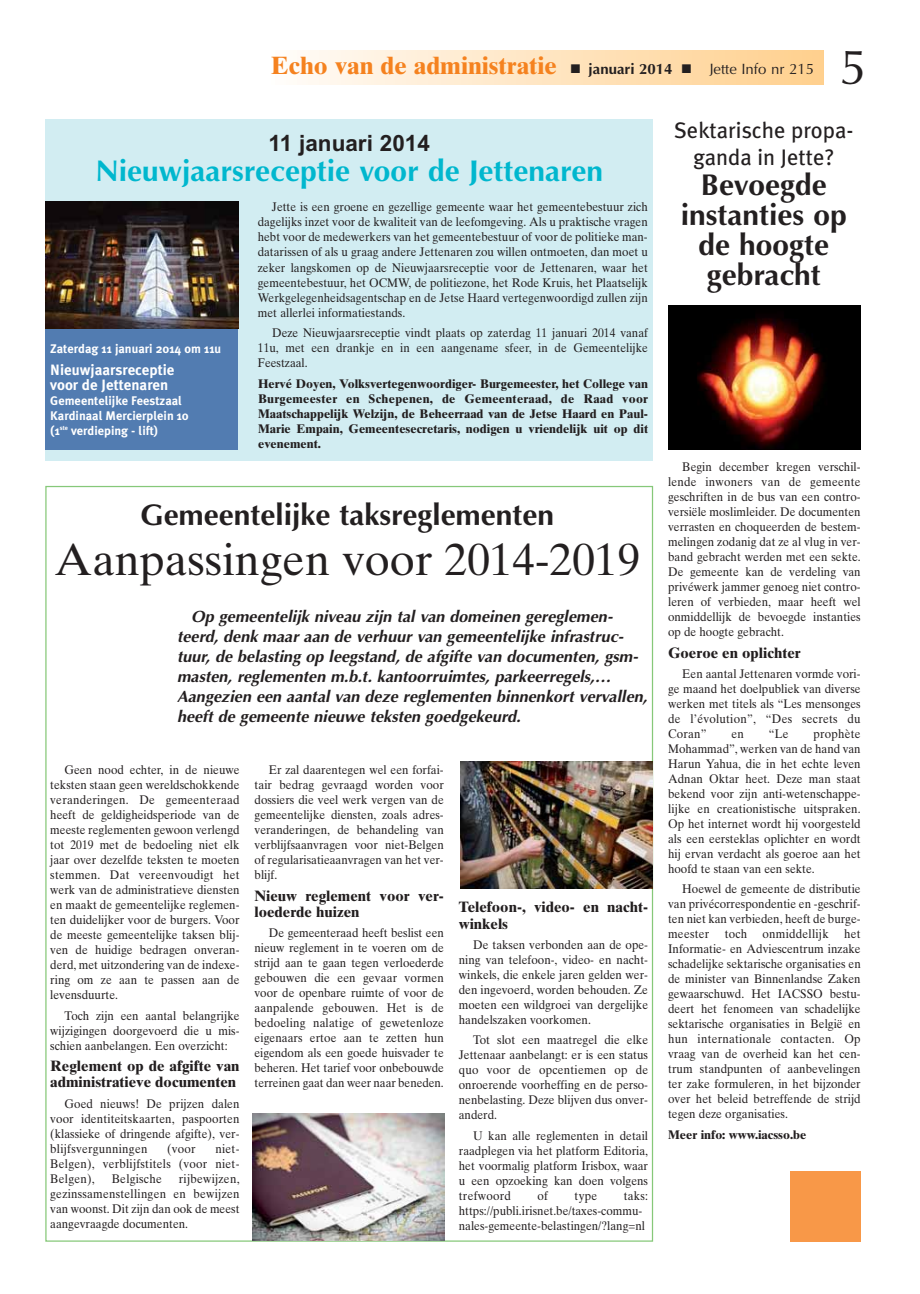
<style>
.page{position:relative;width:920px;height:1294px;background:#fff}
.page>*{position:absolute;margin:0;border:0;box-sizing:border-box;transform-origin:0 0}
.t1{font:49.25px "Optima";color:#231f20}
.t2{font:45px "Times Ten";color:#231f20}
.t3{font:700 30px/30px "Optima";color:#231f20;text-align:center}
.t4{font:700 30px "Optima";color:#00b7ce}
.t5{font:700 25px "Times Ten";color:#f5821f}
.t6{font:22.5px/27px "Meta Plus";color:#231f20;text-align:center}
.t7{font:700 22.5px "Arial";color:#231f20}
.t8{font:italic 700 16.25px/20px "Optima";color:#231f20}
.t9{font:700 15px/16.2px "Times Ten";color:#231f20}
.t10{font:700 15px/15px "Meta Plus";color:#fff}
.t11{font:12.5px/15px "Times Ten";color:#231f20;text-align:justify;scale:.93 1}
.t12{font:700 12.5px/15.1px "Times Ten";color:#231f20;text-align:justify}
.t13{font:700 12.5px/15px "Meta Plus";color:#fff}
.t14{font:12.5px "Times Ten";letter-spacing:.02em;color:#231f20;scale:.93 1}
.s1{color:#231f20}
.s2{font-family:"Optima";font-size:15px;color:#231f20}
.s3{font-family:"Optima";font-weight:400;font-size:15px;color:#231f20}
</style>
<div class="page">
<div style="left:45px;top:120px;width:608px;height:341px;background:#d2edf2"></div>
<div style="left:45px;top:328px;width:193px;height:122px;background:#527cb1"></div>
<img style="left:45px;top:201px;width:193px;height:128px">
<img style="left:668px;top:305px;width:192px;height:144px">
<img style="left:461px;top:761px;width:191px;height:128px">
<img style="left:253px;top:1113px;width:191px;height:127px">
<div style="left:789px;top:1170px;width:71px;height:71px;background:#f89848"></div>
<div style="left:269px;top:51px;width:554px;height:33px;background:linear-gradient(to right,#fffcf9,#ffcf8c)"></div>
<h3 class="t5" style="left:271px;top:56px;width:544px">Echo van de administratie <span class="s1">■</span> <span class="s2">januari 2014</span> <span class="s1">■</span> <span class="s3">Jette Info nr 215</span></h3>
<h1 class="t1" style="left:839px;top:47px;width:29px">5</h1>
<h3 class="t7" style="left:268px;top:135px;width:163px">11 januari 2014</h3>
<h3 class="t4" style="left:95px;top:159px;width:509px">Nieuwjaarsreceptie voor de Jettenaren</h3>
<p class="t11" style="left:258px;top:201px;width:421px;text-indent:14px">Jette is een groene en gezellige gemeente waar het gemeentebestuur zich dagelijks inzet voor de kwaliteit van de leefomgeving. Als u praktische vragen hebt voor de medewerkers van het gemeentebestuur of voor de politieke man&shy;datarissen of als u graag andere Jettenaren zou willen ontmoeten, dan moet u zeker langskomen op de Nieuwjaarsreceptie voor de Jettenaren, waar het gemeentebestuur, het OCMW, de politiezone, het Rode Kruis, het Plaatselijk Werkgelegenheidsagentschap en de Jetse Haard vertegenwoordigd zullen zijn met allerlei informatiestands.</p>
<p class="t11" style="left:258px;top:327px;width:421px;text-indent:14px">Deze Nieuwjaarsreceptie vindt plaats op zaterdag 11 januari 2014 vanaf 11u, met een drankje en in een aangename sfeer, in de Gemeentelijke Feestzaal.</p>
<p class="t12" style="left:258px;top:377px;width:391px">Hervé Doyen, Volksvertegenwoordiger- Burgemeester, het College van Burgemeester en Schepenen, de Gemeenteraad, de Raad voor Maatschappelijk Welzijn, de Beheerraad van de Jetse Haard en Paul-Marie Empain, Gemeentesecretaris, nodigen u vriendelijk uit op dit evenement.</p>
<p class="t13" style="left:50px;top:342px;width:172px">Zaterdag 11 januari 2014 om 11u</p>
<p class="t10" style="left:50px;top:363px;width:126px">Nieuwjaarsreceptie voor de Jettenaren</p>
<p class="t13" style="left:50px;top:394px;width:140px">Gemeentelijke Feestzaal<br>Kardinaal Mercierplein 10 (1<sup>ste</sup> verdieping - lift)</p>
<h3 class="t3" style="left:140px;top:502px;width:415px">Gemeentelijke taksreglementen</h3>
<h2 class="t2" style="left:55px;top:543px;width:586px">Aanpassingen voor 2014-2019</h2>
<p class="t8" style="left:177px;top:608px;width:475px;text-indent:14px">Op gemeentelijk niveau zijn tal van domeinen gereglemen&shy;teerd, denk maar aan de verhuur van gemeentelijke infrastruc&shy;tuur, de belasting op leegstand, de afgifte van documenten, gsm&shy;masten, reglementen m.b.t. kantoorruimtes, parkeerregels,… Aangezien een aantal van deze reglementen binnenkort vervallen, heeft de gemeente nieuwe teksten goedgekeurd.</p>
<p class="t11" style="left:50px;top:763px;width:205px;text-indent:14px">Geen nood echter, in de nieuwe teksten staan geen wereldschokkende veranderingen. De gemeenteraad heeft de geldigheidsperiode van de meeste reglementen gewoon verlengd tot 2019 met de bedoeling niet elk jaar over dezelfde teksten te moeten stemmen. Dat vereenvoudigt het werk van de administratieve diensten en maakt de gemeentelijke reglemen&shy;ten duidelijker voor de burgers. Voor de meeste gemeentelijke taksen blij&shy;ven de huidige bedragen onveran&shy;derd, met uitzondering van de indexe&shy;ring om ze aan te passen aan de levensduurte.</p>
<p class="t11" style="left:50px;top:1009px;width:205px;text-indent:14px">Toch zijn een aantal belangrijke wijzigingen doorgevoerd die u mis&shy;schien aanbelangen. Een overzicht:</p>
<p class="t9" style="left:50px;top:1059px;width:191px">Reglement op de afgifte van administratieve documenten</p>
<p class="t11" style="left:50px;top:1097px;width:205px;text-indent:14px">Goed nieuws! De prijzen dalen voor identiteitskaarten, paspoorten (klassieke of dringende afgifte), ver&shy;blijfsvergunningen</p>
<p class="t11" style="left:167px;top:1142px;width:32px">(voor</p>
<p class="t11" style="left:50px;top:1142px;width:205px;text-indent:165px">niet-Belgen), verblijfstitels (voor niet-Belgen),</p>
<p class="t11" style="left:50px;top:1172px;width:205px;text-indent:128px">rijbewijzen, gezinssamenstellingen en bewijzen van woonst. Dit zijn dan ook de meest aangevraagde documenten.</p>
<p class="t14" style="left:112px;top:1173px;width:55px">Belgische</p>
<p class="t11" style="left:254px;top:763px;width:205px;text-indent:14px">Er zal daarentegen wel een forfai&shy;tair bedrag gevraagd worden voor dossiers die veel werk vergen van de gemeentelijke diensten, zoals adres&shy;veranderingen, de behandeling van verblijfsaanvragen voor niet-Belgen of regularisatieaanvragen van het ver&shy;blijf.</p>
<p class="t9" style="left:254px;top:889px;width:191px">Nieuw reglement voor ver&shy;loederde huizen</p>
<p class="t11" style="left:254px;top:927px;width:205px;text-indent:14px">De gemeenteraad heeft beslist een nieuw reglement in te voeren om de strijd aan te gaan tegen verloederde gebouwen die een gevaar vormen voor de openbare ruimte of voor de aanpalende gebouwen. Het is de bedoeling nalatige of gewetenloze eigenaars ertoe aan te zetten hun eigendom als een goede huisvader te beheren. Het tarief voor onbebouwde terreinen gaat dan weer naar beneden.</p>
<p class="t9" style="left:459px;top:900px;width:191px">Telefoon-, video- en nacht&shy;winkels</p>
<p class="t11" style="left:459px;top:938px;width:205px;text-indent:14px">De taksen verbonden aan de ope&shy;ning van telefoon-, video- en nacht&shy;winkels, die enkele jaren gelden wer&shy;den ingevoerd, worden behouden. Ze moeten een wildgroei van dergelijke handelszaken voorkomen.</p>
<p class="t11" style="left:459px;top:1033px;width:205px;text-indent:14px">Tot slot een maatregel die elke Jettenaar aanbelangt: er is een status quo voor de opcentiemen op de onroerende voorheffing en de perso&shy;nenbelasting. Deze blijven dus onver&shy;anderd.</p>
<p class="t11" style="left:459px;top:1129px;width:205px;text-indent:14px">U kan alle reglementen in detail raadplegen via het platform Editoria, het voormalig platform Irisbox, waar u een opzoeking kan doen volgens trefwoord</p>
<p class="t11" style="left:459px;top:1189px;width:205px;text-align:left;text-indent:165px">taks: https://publi.irisnet.be/taxes-commu&shy;nales-gemeente-belastingen/?lang=nl</p>
<p class="t11" style="left:537px;top:1189px;width:13px">of</p>
<p class="t11" style="left:574px;top:1189px;width:26px">type</p>
<h3 class="t6" style="left:674px;top:117px;width:181px">Sektarische propa&shy;ganda in Jette?</h3>
<h3 class="t3" style="left:680px;top:172px;width:167px">Bevoegde instanties op de hoogte gebracht</h3>
<p class="t11" style="left:668px;top:460px;width:209px;text-indent:14px">Begin december kregen verschil&shy;lende inwoners van de gemeente geschriften in de bus van een contro&shy;versiële moslimleider. De documenten verrasten en choqueerden de bestem&shy;melingen zodanig dat ze al vlug in ver&shy;band gebracht werden met een sekte.<br>De gemeente kan de verdeling van privéwerk jammer genoeg niet contro&shy;leren of verbieden, maar heeft wel onmiddellijk de bevoegde instanties op de hoogte gebracht.</p>
<p class="t9" style="left:668px;top:646px;width:134px">Goeroe en oplichter</p>
<p class="t11" style="left:668px;top:667px;width:208px;text-indent:14px">Een aantal Jettenaren vormde vori&shy;ge maand het doelpubliek van diverse werken met titels als “Les mensonges de l’évolution”, “Des secrets du Coran”</p>
<p class="t11" style="left:668px;top:727px;width:208px;text-indent:145px">prophète Mohammad”, werken van de hand van Harun Yahua, die in het echte leven Adnan Oktar heet. Deze man staat bekend voor zijn anti-wetenschappe&shy;lijke en creationistische uitspraken.<br>Op het internet wordt hij voorgesteld als een eersteklas oplichter en wordt hij ervan verdacht als goeroe aan het hoofd te staan van een sekte.</p>
<p class="t11" style="left:668px;top:883px;width:209px;text-indent:14px">Hoewel de gemeente de distributie van privécorrespondentie en -geschrif&shy;ten niet kan verbieden, heeft de burge&shy;meester toch onmiddellijk het Informatie- en Adviescentrum inzake schadelijke sektarische organisaties en de minister van Binnenlandse Zaken gewaarschuwd. Het IACSSO bestu&shy;deert het fenomeen van schadelijke sektarische organisaties in België en hun internationale contacten. Op vraag van de overheid kan het cen&shy;trum standpunten of aanbevelingen ter zake formuleren, in het bijzonder over het beleid betreffende de strijd tegen deze organisaties.</p>
<p class="t12" style="left:668px;top:1128px;width:140px">Meer info: www.iacsso.be</p>
<p class="t11" style="left:731px;top:727px;width:15px">en</p>
<p class="t11" style="left:768px;top:727px;width:23px">“Le</p>
</div>
